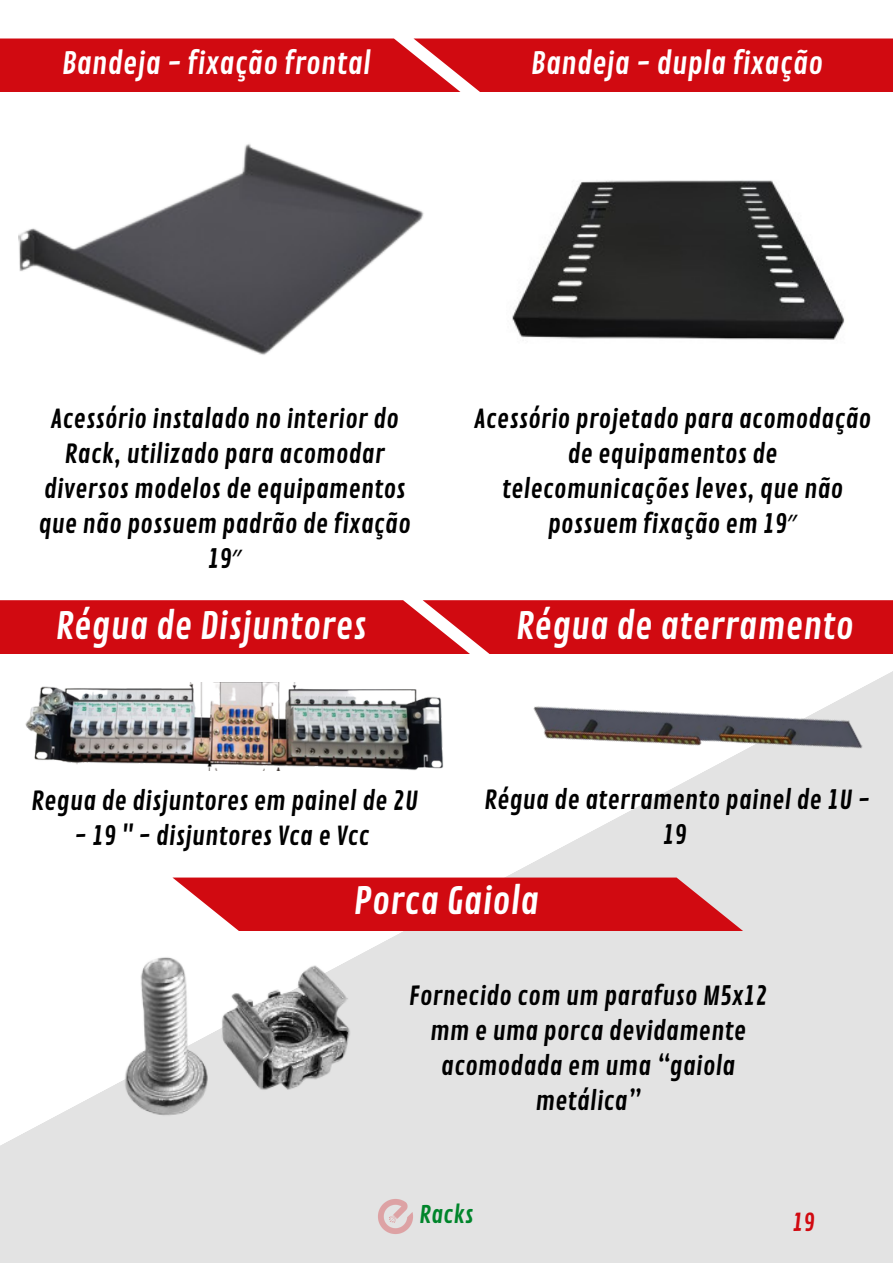
<style>
.page{position:relative;width:893px;height:1264px;background:#fff}
.page>*{position:absolute;margin:0;border:0;box-sizing:border-box;transform-origin:0 0}
.t1{font:36.6px "Contrail One";color:#fff}
.t2{font:30px "Contrail One";color:#fff}
.t3{font:25.5px/34.8px "Contrail One";color:#000;text-align:center}
.t4{font:23.7px "Contrail One";color:#00852b}
.t5{font:23.7px "Contrail One";color:#d10a11}
.s1{font-family:"Noto Sans"}
</style>
<div class="page">
<svg style="left:0;top:672px;width:892px;height:590px;fill:#e3e3e3"></svg>
<div style="left:0;top:38px;width:892px;height:54px;background:#d10a11"></div>
<div style="left:0;top:600px;width:892px;height:54px;background:#d10a11"></div>
<img style="left:355px;top:1175px;width:82px;height:82px">
<img style="left:18px;top:45px;width:406px;height:310px">
<img style="left:512px;top:180px;width:333px;height:160px">
<img style="left:79px;top:880px;width:312px;height:313px">
<img style="left:25px;top:683px;width:421px;height:87px">
<img style="left:527px;top:600px;width:341px;height:278px">
<svg style="left:172px;top:877px;width:571px;height:54px;background:#d5272d"></svg>
<p class="t2" style="left:62px;top:45px;width:310px">Bandeja - fixação frontal</p>
<p class="t2" style="left:531px;top:45px;width:294px">Bandeja - dupla fixação</p>
<p class="t3" style="left:38px;top:403px;width:374px">Acessório instalado no interior do<br>Rack, utilizado para acomodar diversos modelos de equipamentos que não possuem padrão de fixação<br>19<span class="s1">″</span></p>
<p class="t3" style="left:474px;top:403px;width:399px">Acessório projetado para acomodação de equipamentos de telecomunicações leves, que não possuem fixação em 19<span class="s1">″</span></p>
<p class="t1" style="left:516px;top:604px;width:339px">Régua de aterramento</p>
<p class="t1" style="left:55px;top:604px;width:313px">Régua de Disjuntores</p>
<p class="t3" style="left:484px;top:783px;width:387px">Régua de aterramento painel de 1U -<br>19</p>
<p class="t1" style="left:353px;top:879px;width:187px">Porca Gaiola</p>
<p class="t3" style="left:31px;top:784px;width:388px">Regua de disjuntores em painel de 2U</p>
<p class="t3" style="left:74px;top:819px;width:296px">- 19 " - disjuntores Vca e Vcc</p>
<p class="t3" style="left:408px;top:979px;width:360px">Fornecido com um parafuso M5x12 mm e uma porca devidamente acomodada em uma “gaiola metálica”</p>
<p class="t4" style="left:419px;top:1200px;width:56px">Racks</p>
<p class="t5" style="left:792px;top:1208px;width:24px">19</p>
</div>
